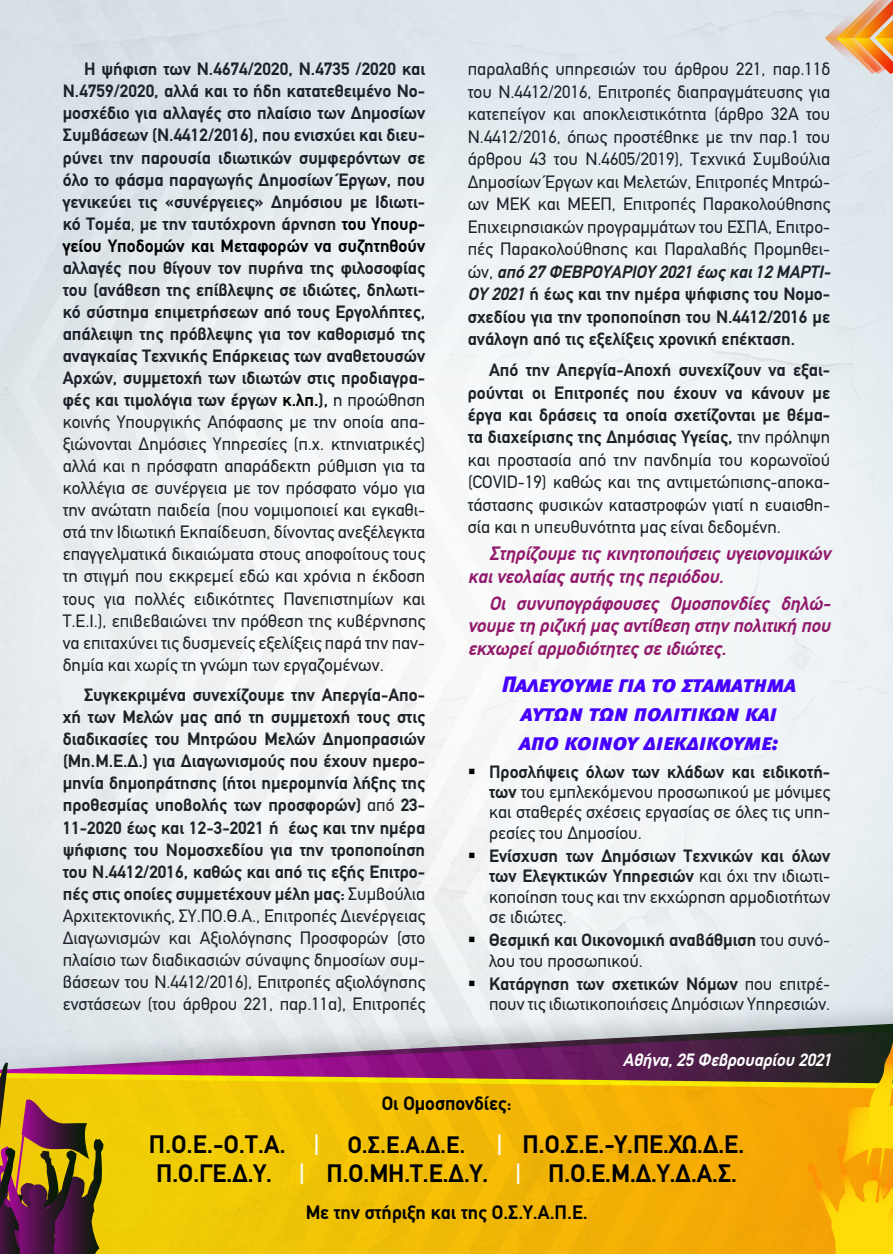
<style>
.page{position:relative;width:893px;height:1254px;background:#fff}
.page>*{position:absolute;margin:0;border:0;box-sizing:border-box;transform-origin:0 0}
.t1{font:700 25.5px/29.1px "PF Din Text";letter-spacing:-.01em;color:#000;text-align:right}
.t2{font:22.5px/29.1px "Meta Black Greek LF Italic Caps";color:#4500ff;text-align:center}
.t3{font:700 19.65px "PF Din Text";color:#000}
.t4{font:italic 700 19.5px/22.5px "PF Din Text";letter-spacing:-.005em;color:#911a6c}
.t5{font:18px/22.5px "PF Din Text";color:#1d2228;text-align:justify}
.t6{font:700 18px/22px "PF Din Text";color:#1d2228;text-align:justify}
.t7{font:italic 700 18px "PF Din Text";letter-spacing:-.005em;color:#fff}
.s1{font-weight:700;font-style:italic}
.s2{font-weight:700}
.s3{color:#000}
.s4{font-weight:400}
.s5{font-size:21.3px;color:#fff}
.s6{font-size:24px}
.s7{font-weight:700;color:#000}
</style>
<div class="page">
<img style="left:0;top:0;width:892px;height:1254px">
<svg style="left:0;top:1063px;width:96px;height:191px;background:#8f622d"></svg>
<svg style="left:807px;top:1037px;width:85px;height:217px;background:#ce9c0b"></svg>
<svg style="left:824px;top:0;width:68px;height:74px;background:#e5b789"></svg>
<p class="t5" style="left:468px;top:58px;width:364px">παραλαβής υπηρεσιών του άρθρου 221, παρ.11δ του Ν.4412/2016, Επιτροπές διαπραγμάτευσης για κατεπείγον και αποκλειστικότητα (άρθρο 32Α του Ν.4412/2016, όπως προστέθηκε με την παρ.1 του άρθρου 43 του Ν.4605/2019), Τεχνικά Συμβούλια Δημοσίων Έργων και Μελετών, Επιτροπές Μητρώ&shy;ων ΜΕΚ και ΜΕΕΠ, Επιτροπές Παρακολούθησης Επιχειρησιακών προγραμμάτων του ΕΣΠΑ, Επιτρο&shy;πές Παρακολούθησης και Παραλαβής Προμηθει&shy;ών, <span class="s1">από 27 ΦΕΒΡΟΥΑΡΙΟΥ 2021 έως και 12 ΜΑΡΤΙ-ΟΥ 2021</span> <span class="s2">ή έως και την ημέρα ψήφισης του Νομο&shy;σχεδίου για την τροποποίηση του Ν.4412/2016 με ανάλογη από τις εξελίξεις χρονική επέκταση.</span></p>
<p class="t5" style="left:468px;top:359px;width:364px;text-indent:21px"><span class="s2">Από την Απεργία-Αποχή συνεχίζουν να εξαι&shy;ρούνται οι Επιτροπές που έχουν να κάνουν με έργα και δράσεις τα οποία σχετίζονται με θέμα&shy;τα διαχείρισης της Δημόσιας Υγείας,</span> την πρόληψη και προστασία από την πανδημία του κορωνοϊού (COVID-19) καθώς και της αντιμετώπισης-αποκα&shy;τάστασης φυσικών καταστροφών γιατί η ευαισθη&shy;σία και η υπευθυνότητα μας είναι δεδομένη.</p>
<p class="t4" style="left:468px;top:542px;width:364px;text-indent:21px">Στηρίζουμε τις κινητοποιήσεις υγειονομικών και νεολαίας αυτής της περιόδου.</p>
<p class="t4" style="left:468px;top:592px;width:364px;text-align:justify;text-indent:21px">Οι συνυπογράφουσες Ομοσπονδίες δηλώ&shy;νουμε τη ριζική μας αντίθεση στην πολιτική που εκχωρεί αρμοδιότητες σε ιδιώτες.</p>
<p class="t2" style="left:502px;top:670px;width:295px">Παλεύουμε για το σταμάτημα αυτών των πολιτικών και από κοινού διεκδικούμε:</p>
<p class="t5" style="left:489px;top:761px;width:343px;line-height:20.4px;text-indent:-21px"><span class="s3">▪</span> <span class="s2">Προσλήψεις όλων των κλάδων και ειδικοτή&shy;των</span> του εμπλεκόμενου προσωπικού με μόνιμες και σταθερές σχέσεις εργασίας σε όλες τις υπη&shy;ρεσίες του Δημοσίου.</p>
<p class="t5" style="left:489px;top:846px;width:343px;line-height:20.4px;text-indent:-21px"><span class="s3">▪</span> <span class="s2">Ενίσχυση των Δημόσιων Τεχνικών και όλων των Ελεγκτικών Υπηρεσιών</span> και όχι την ιδιωτι&shy;κοποίηση τους και την εκχώρηση αρμοδιοτήτων σε ιδιώτες.</p>
<p class="t6" style="left:489px;top:930px;width:343px;line-height:20.4px;text-indent:-21px"><span class="s3">▪</span> Θεσμική και Οικονομική αναβάθμιση <span class="s4">του συνό&shy;λου του προσωπικού.</span></p>
<p class="t5" style="left:468px;top:973px;width:364px;line-height:20.4px;text-align:right"><span class="s3">▪</span> <span class="s2">Κατάργηση των σχετικών Νόμων</span> που επιτρέ&shy;πουν τις ιδιωτικοποιήσεις Δημόσιων Υπηρεσιών.</p>
<p class="t7" style="left:623px;top:1049px;width:210px">Αθήνα, 25 Φεβρουαρίου 2021</p>
<p class="t3" style="left:382px;top:1092px;width:131px">Οι Ομοσπονδίες:</p>
<h1 class="t1" style="left:149px;top:1129px;width:318px">Π.Ο.Ε.-Ο.Τ.Α. <span class="s5">|</span> <span class="s6">Ο.Σ.Ε.Α.Δ.Ε.</span></h1>
<p class="t6" style="left:63px;top:58px;width:364px;text-indent:21px">Η ψήφιση των Ν.4674/2020, Ν.4735 /2020 και Ν.4759/2020, αλλά και το ήδη κατατεθειμένο Νο&shy;μοσχέδιο για αλλαγές στο πλαίσιο των Δημοσίων Συμβάσεων (Ν.4412/2016), που ενισχύει και διευ&shy;ρύνει την παρουσία ιδιωτικών συμφερόντων σε όλο το φάσμα παραγωγής Δημοσίων Έργων, που γενικεύει τις «συνέργειες» Δημόσιου με Ιδιωτι&shy;κό Τομέα<span class="s4">,</span> με την ταυτόχρονη άρνηση <span class="s3">του Υπουρ&shy;γείου Υποδομών και Μεταφορών να συζητηθούν</span></p>
<p class="t5" style="left:63px;top:257px;width:364px;line-height:22px"><span class="s2">αλλαγές που θίγουν τον πυρήνα της φιλοσοφίας του (ανάθεση της επίβλεψης σε ιδιώτες, δηλωτι&shy;κό σύστημα επιμετρήσεων από τους Εργολήπτες, απάλειψη της πρόβλεψης για τον καθορισμό της αναγκαίας Τεχνικής Επάρκειας των αναθετουσών Αρχών, συμμετοχή των ιδιωτών στις προδιαγρα&shy;φές και τιμολόγια των έργων</span> <span class="s7">κ.λπ.</span><span class="s2">),</span> η προώθηση κοινής Υπουργικής Απόφασης με την οποία απα&shy;ξιώνονται Δημόσιες Υπηρεσίες (π.χ. κτηνιατρικές) αλλά και η πρόσφατη απαράδεκτη ρύθμιση για τα κολλέγια σε συνέργεια με τον πρόσφατο νόμο για την ανώτατη παιδεία (που νομιμοποιεί και εγκαθι&shy;στά την Ιδιωτική Εκπαίδευση, δίνοντας ανεξέλεγκτα επαγγελματικά δικαιώματα στους αποφοίτους τους τη στιγμή που εκκρεμεί εδώ και χρόνια η έκδοση τους για πολλές ειδικότητες Πανεπιστημίων και Τ.Ε.Ι.), επιβεβαιώνει την πρόθεση της κυβέρνησης να επιταχύνει τις δυσμενείς εξελίξεις παρά την παν&shy;δημία και χωρίς τη γνώμη των εργαζομένων.</p>
<p class="t6" style="left:63px;top:684px;width:364px;text-indent:21px">Συγκεκριμένα συνεχίζουμε την Απεργία-Απο&shy;χή των Μελών μας από τη συμμετοχή τους στις διαδικασίες του Μητρώου Μελών Δημοπρασιών (Μη.Μ.Ε.Δ.) για Διαγωνισμούς που έχουν ημερο&shy;μηνία δημοπράτησης (ήτοι ημερομηνία λήξης της προθεσμίας υποβολής των προσφορών) <span class="s4">από</span> 23- 11-2020 έως και 12-3-2021 ή έως και την ημέρα ψήφισης του Νομοσχεδίου για την τροποποίηση του Ν.4412/2016, καθώς και από τις εξής Επιτρο&shy;πές στις οποίες συμμετέχουν μέλη μας: <span class="s4">Συμβούλια Αρχιτεκτονικής, ΣΥ.ΠΟ.Θ.Α., Επιτροπές Διενέργειας Διαγωνισμών και Αξιολόγησης Προσφορών (στο πλαίσιο των διαδικασιών σύναψης δημοσίων συμ&shy;βάσεων του Ν.4412/2016), Επιτροπές αξιολόγησης ενστάσεων (του άρθρου 221, παρ.11α), Επιτροπές</span></p>
<h1 class="t1" style="left:156px;top:1129px;width:589px"><span class="s5">|</span> Π.Ο.Σ.Ε.-Υ.ΠΕ.ΧΩ.Δ.Ε.<br>Π.Ο.ΓΕ.Δ.Υ. <span class="s5">|</span> Π.Ο.ΜΗ.Τ.Ε.Δ.Υ. <span class="s5">|</span> Π.Ο.Ε.Μ.Δ.Υ.Δ.Α.Σ.</h1>
<p class="t3" style="left:306px;top:1201px;width:283px">Με την στήριξη και της Ο.Σ.Υ.Α.Π.Ε.</p>
</div>
